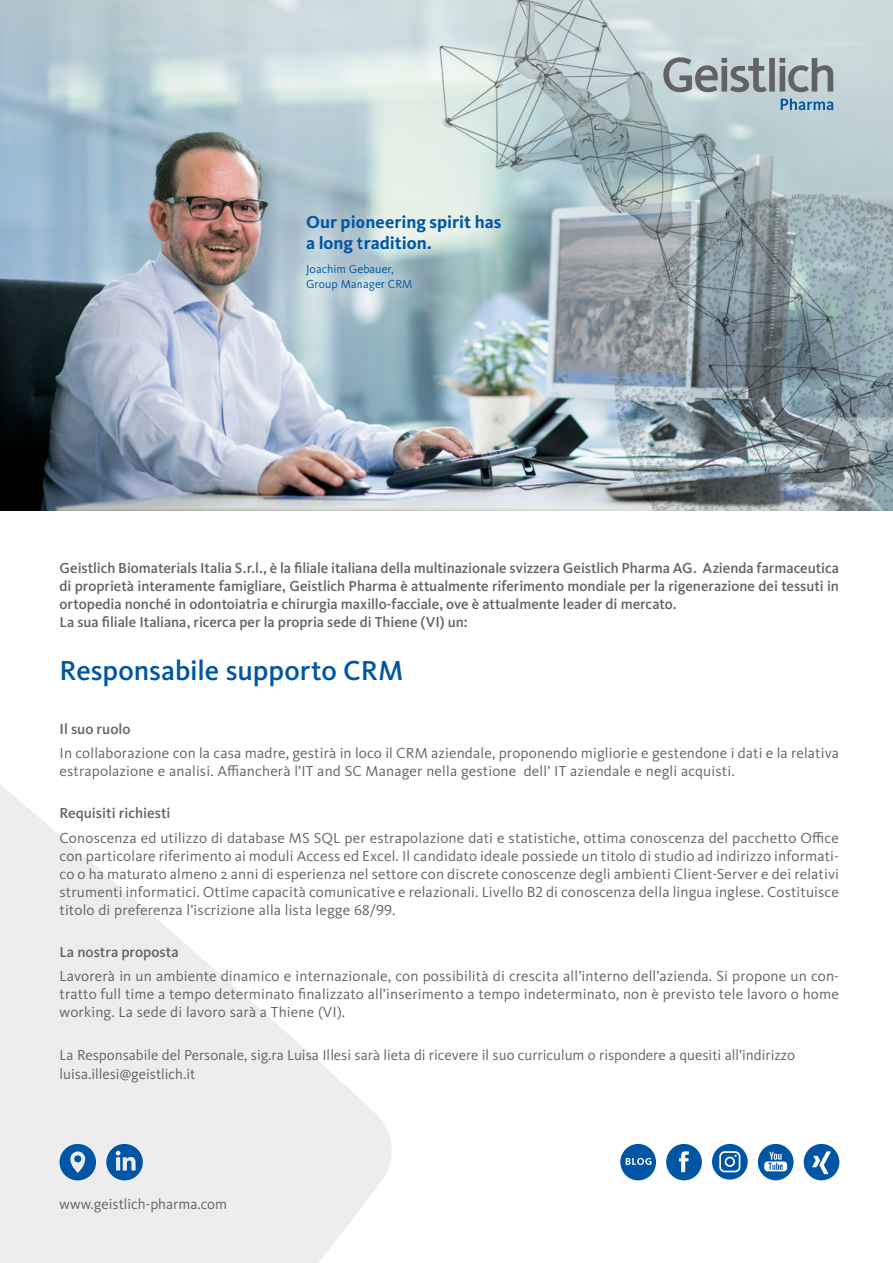
<style>
.page{position:relative;width:893px;height:1263px;background:#fff}
.page>*{position:absolute;margin:0;border:0;box-sizing:border-box;transform-origin:0 0}
.t1{font:500 28.5px "Kievit OT";color:#0056a4}
.t2{font:700 18px/21px "Kievit Pro";color:#0056a4}
.t3{font:15px/18px "Kievit OT";letter-spacing:.01em;color:#646363}
.t4{font:500 15px/18px "Kievit OT";letter-spacing:-.005em;color:#646363}
.t5{font:12px/15px "Kievit Pro";letter-spacing:.005em;color:#0056a4}
</style>
<div class="page">
<svg style="left:0;top:510px;width:396px;height:753px"></svg>
<svg style="left:106px;top:1144px;width:37px;height:36px"></svg>
<svg style="left:60px;top:1144px;width:36px;height:36px"></svg>
<svg style="left:758px;top:1144px;width:35px;height:36px"></svg>
<svg style="left:804px;top:1144px;width:35px;height:36px"></svg>
<svg style="left:620px;top:1144px;width:36px;height:36px"></svg>
<svg style="left:666px;top:1144px;width:36px;height:36px"></svg>
<svg style="left:712px;top:1144px;width:36px;height:35px"></svg>
<img style="left:0;top:0;width:360px;height:510px">
<div style="left:287px;top:196px;width:233px;height:112px;background:#fff;opacity:.25"></div>
<img style="left:360px;top:0;width:533px;height:510px">
<p class="t2" style="left:306px;top:211px;width:197px">Our pioneering spirit has a long tradition.</p>
<p class="t5" style="left:306px;top:261px;width:108px">Joachim Gebauer,<br>Group Manager CRM</p>
<p class="t4" style="left:60px;top:559px;width:781px">Geistlich Biomaterials Italia S.r.l., è la filiale italiana della multinazionale svizzera Geistlich Pharma AG. Azienda farmaceutica di proprietà interamente famigliare, Geistlich Pharma è attualmente riferimento mondiale per la rigenerazione dei tessuti in ortopedia nonché in odontoiatria e chirurgia maxillo-facciale, ove è attualmente leader di mercato.<br>La sua filiale Italiana, ricerca per la propria sede di Thiene (VI) un:</p>
<h1 class="t1" style="left:60px;top:653px;width:345px">Responsabile supporto CRM</h1>
<p class="t4" style="left:60px;top:719px;width:72px">Il suo ruolo</p>
<p class="t3" style="left:60px;top:744px;width:781px">In collaborazione con la casa madre, gestirà in loco il CRM aziendale, proponendo migliorie e gestendone i dati e la relativa estrapolazione e analisi. Affiancherà l’IT and SC Manager nella gestione dell’ IT aziendale e negli acquisti.</p>
<p class="t4" style="left:60px;top:804px;width:113px">Requisiti richiesti</p>
<p class="t3" style="left:60px;top:828px;width:781px;text-align:justify">Conoscenza ed utilizzo di database MS SQL per estrapolazione dati e statistiche, ottima conoscenza del pacchetto Office con particolare riferimento ai moduli Access ed Excel. Il candidato ideale possiede un titolo di studio ad indirizzo informati&shy;co o ha maturato almeno 2 anni di esperienza nel settore con discrete conoscenze degli ambienti Client-Server e dei relativi strumenti informatici. Ottime capacità comunicative e relazionali. Livello B2 di conoscenza della lingua inglese. Costituisce titolo di preferenza l’iscrizione alla lista legge 68/99.</p>
<p class="t4" style="left:60px;top:943px;width:121px">La nostra proposta</p>
<p class="t3" style="left:60px;top:967px;width:781px;text-align:justify">Lavorerà in un ambiente dinamico e internazionale, con possibilità di crescita all’interno dell’azienda. Si propone un con&shy;tratto full time a tempo determinato finalizzato all’inserimento a tempo indeterminato, non è previsto tele lavoro o home working. La sede di lavoro sarà a Thiene (VI).</p>
<p class="t3" style="left:60px;top:1046px;width:737px">La Responsabile del Personale, sig.ra Luisa Illesi sarà lieta di ricevere il suo curriculum o rispondere a quesiti all’indirizzo luisa.illesi@geistlich.it</p>
<p class="t3" style="left:60px;top:1195px;width:169px">www.geistlich-pharma.com</p>
</div>
